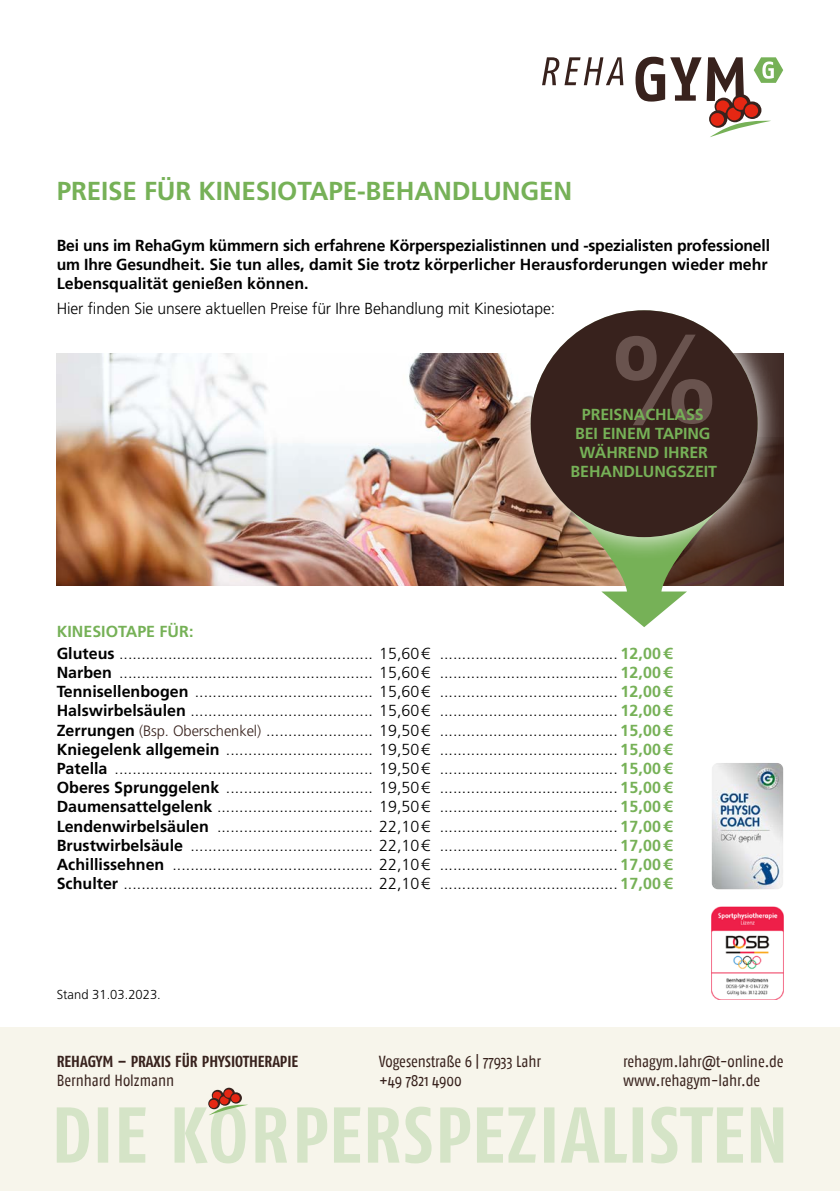
<style>
.page{position:relative;width:840px;height:1191px;background:#fff}
.page>*{position:absolute;margin:0;border:0;box-sizing:border-box;transform-origin:0 0}
.t1{font:700 26px "Frutiger LT Std";letter-spacing:-.005em;color:#76b157}
.t2{font:300 16px/19.2px "Frutiger LT Std";letter-spacing:-.005em;color:#000}
.t3{font:700 16px/19.2px "Frutiger LT Std";letter-spacing:-.01em;color:#000}
.t4{font:16px/19.2px "Fago Co";color:#38221d}
.t5{font:700 16px/19.2px "Frutiger LT Std";letter-spacing:-.005em;color:#76b157;text-align:center}
.t6{font:700 16px "Fago Co";color:#38221d}
.t7{font:300 13px "Frutiger LT Std";color:#000}
.s1{font-weight:700;color:#76b157}
.s2{font-weight:700}
.s3{font-size:15px;color:#38221d}
</style>
<div class="page">
<img style="left:57px;top:353px;width:473px;height:233px">
<div style="left:643px;top:353px;width:139px;height:233px;background:#462c26"></div>
<svg style="left:530px;top:561px;width:218px;height:66px"></svg>
<div style="left:506px;top:286px;width:275px;height:275px;background:#fff;opacity:.85"></div>
<div style="left:530px;top:310px;width:227px;height:227px;background:#38221d;border-radius:50%"></div>
<svg style="left:616px;top:334px;width:95px;height:91px"></svg>
<img style="left:711px;top:906px;width:71px;height:93px">
<img style="left:711px;top:763px;width:71px;height:126px">
<div style="left:0;top:1027px;width:839px;height:164px;background:#f7f5eb"></div>
<svg style="left:542px;top:57px;width:81px;height:28px"></svg>
<svg style="left:635px;top:57px;width:147px;height:80px"></svg>
<svg style="left:57px;top:1106px;width:725px;height:57px"></svg>
<svg style="left:208px;top:1087px;width:40px;height:28px"></svg>
<h1 class="t1" style="left:57px;top:175px;width:517px">PREISE FÜR KINESIOTAPE-BEHANDLUNGEN</h1>
<p class="t3" style="left:57px;top:235px;width:714px">Bei uns im RehaGym kümmern sich erfahrene Körperspezialistinnen und -spezialisten professionell um Ihre Gesundheit. Sie tun alles, damit Sie trotz körperlicher Herausforderungen wieder mehr<br>Lebensqualität genießen können.</p>
<p class="t2" style="left:57px;top:299px;width:499px">Hier finden Sie unsere aktuellen Preise für Ihre Behandlung mit Kinesiotape:</p>
<p class="t5" style="left:570px;top:404px;width:148px">PREISNACHLASS<br>BEI EINEM TAPING<br>WÄHREND IHRER<br>BEHANDLUNGSZEIT</p>
<p class="t2" style="left:57px;top:620px;width:616px;line-height:22px"><span class="s1">KINESIOTAPE FÜR:<br></span><span class="s2">Gluteus</span> ......................................................... 15,60€ ........................................ <span class="s1">12,00 €</span></p>
<p class="t2" style="left:57px;top:663px;width:616px;text-align:justify"><span class="s2">Narben</span> ......................................................... 15,60€ ........................................ <span class="s1">12,00 € </span><span class="s2">Tennisellenbogen</span> ........................................ 15,60€ ........................................ <span class="s1">12,00 € </span><span class="s2">Halswirbelsäulen</span> ......................................... 15,60€ ........................................ <span class="s1">12,00 € </span><span class="s2">Zerrungen</span> <span class="s3">(Bsp. Oberschenkel)</span> ........................ 19,50€ ........................................ <span class="s1">15,00 € </span><span class="s2">Kniegelenk allgemein</span> ................................. 19,50€ ........................................ <span class="s1">15,00 € </span><span class="s2">Patella</span> .......................................................... 19,50€ ........................................ <span class="s1">15,00 € </span><span class="s2">Oberes Sprunggelenk</span> ................................. 19,50€ ........................................ <span class="s1">15,00 € </span><span class="s2">Daumensattelgelenk</span> ................................... 19,50€ ........................................ <span class="s1">15,00 € </span><span class="s2">Lendenwirbelsäulen</span> ................................... 22,10€ ........................................ <span class="s1">17,00 € </span><span class="s2">Brustwirbelsäule</span> ......................................... 22,10€ ........................................ <span class="s1">17,00 € </span><span class="s2">Achillissehnen</span> ............................................. 22,10€ ........................................ <span class="s1">17,00 € </span><span class="s2">Schulter</span> ........................................................ 22,10€ ........................................ <span class="s1">17,00 €</span></p>
<p class="t7" style="left:57px;top:987px;width:106px">Stand 31.03.2023.</p>
<p class="t6" style="left:57px;top:1052px;width:243px">REHAGYM – PRAXIS FÜR PHYSIOTHERAPIE</p>
<p class="t4" style="left:57px;top:1071px;width:119px">Bernhard Holzmann</p>
<p class="t4" style="left:379px;top:1052px;width:163px">Vogesenstraße 6 | 77933 Lahr +49 7821 4900</p>
<p class="t4" style="left:622px;top:1052px;width:162px">rehagym.lahr@t-online.de www.rehagym-lahr.de</p>
</div>
